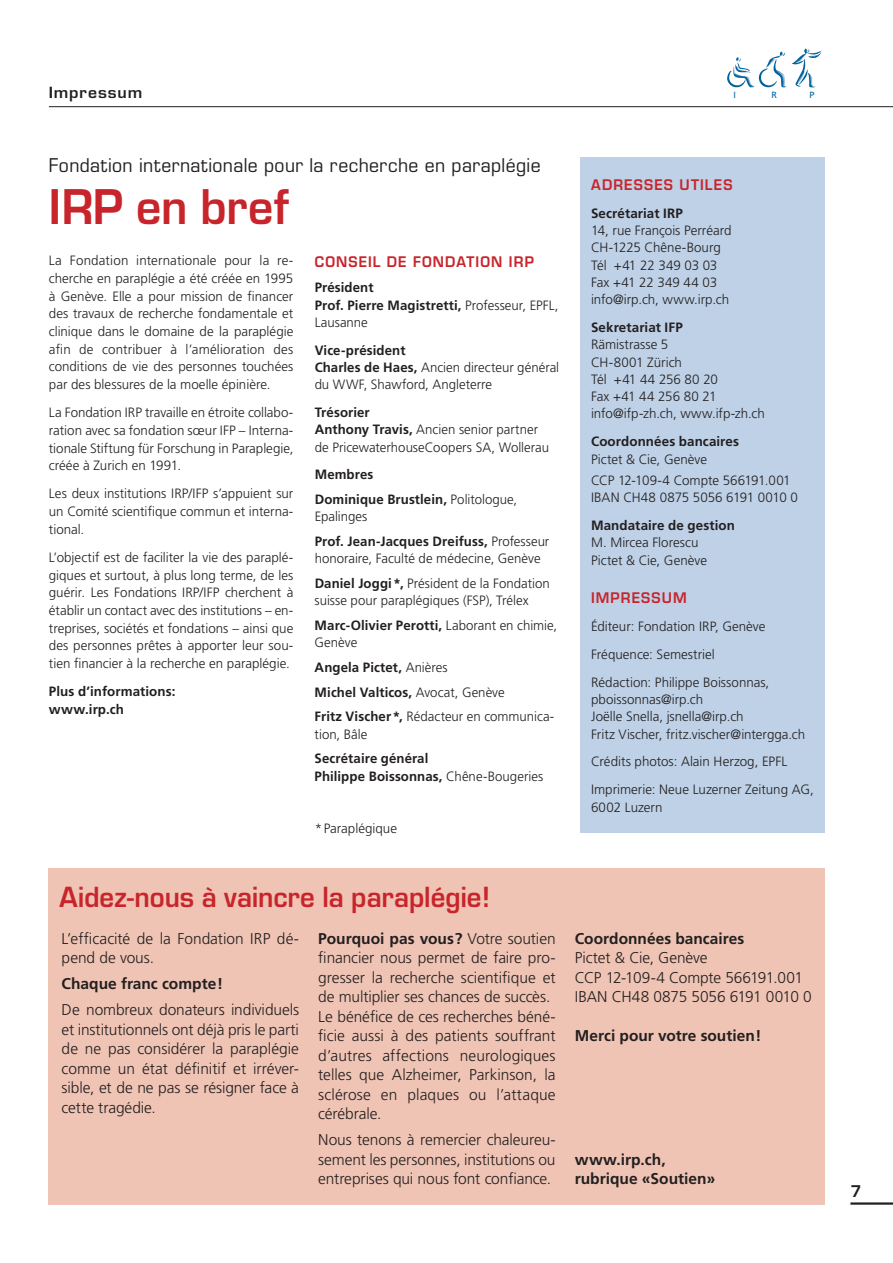
<style>
.page{position:relative;width:893px;height:1263px;background:#fff}
.page>*{position:absolute;margin:0;border:0;box-sizing:border-box;transform-origin:0 0}
.t1{font:600 46.5px "Eurostile LT";letter-spacing:.005em;color:#c8242b;scale:.95 1}
.t2{font:600 27px "Eurostile LT";color:#c8242b;scale:.95 1}
.t3{font:18.45px "Eurostile LT";letter-spacing:.025em;color:#231f20;scale:.95 1}
.t4{font:600 15.75px "Eurostile LT";color:#231f20}
.t5{font:300 15.6px/19.5px "Frutiger LT";letter-spacing:-.005em;color:#231f20}
.t6{font:700 15.6px/19.5px "Frutiger LT";color:#231f20}
.t7{font:600 15px "Eurostile LT";letter-spacing:.06em;color:#231f20;scale:1.05 1}
.t8{font:600 14.25px "Eurostile LT";letter-spacing:.095em;color:#c8242b;scale:.95 1}
.t9{font:300 13.5px/17.7px "Frutiger LT";color:#231f20}
.t10{font:700 13.5px/17.2px "Frutiger LT";letter-spacing:.005em;color:#231f20}
.t11{font:9px "Frutiger";color:#00639e}
.s1{font-weight:300}
.s2{font-weight:700}
</style>
<div class="page">
<hr style="left:49px;top:106px;width:844px;height:1px;background:#231f20">
<svg style="left:727px;top:48px;width:95px;height:40px"></svg>
<hr style="left:850px;top:1202px;width:43px;height:3px;background:#231f20">
<div style="left:580px;top:157px;width:245px;height:676px;background:#bed1e6"></div>
<div style="left:49px;top:868px;width:776px;height:337px;background:#efc4b4"></div>
<p class="t7" style="left:49px;top:83px;width:90px">Impressum</p>
<p class="t11" style="left:733px;top:90px;width:4px">I</p>
<p class="t11" style="left:771px;top:90px;width:7px">R</p>
<p class="t11" style="left:809px;top:90px;width:7px">P</p>
<h3 class="t3" style="left:49px;top:154px;width:519px">Fondation internationale pour la recherche en paraplégie</h3>
<h1 class="t1" style="left:49px;top:178px;width:254px">IRP en bref</h1>
<p class="t9" style="left:49px;top:252px;width:246px;text-align:justify">La Fondation internationale pour la re&shy;cherche en paraplégie a été créée en 1995 à Genève. Elle a pour mission de financer des travaux de recherche fondamentale et clinique dans le domaine de la paraplégie afin de contribuer à l’amélioration des conditions de vie des personnes touchées par des blessures de la moelle épinière.</p>
<p class="t9" style="left:49px;top:404px;width:246px;text-align:justify">La Fondation IRP travaille en étroite collabo&shy;ration avec sa fondation sœur IFP – Interna&shy;tionale Stiftung für Forschung in Paraplegie, créée à Zurich en 1991.</p>
<p class="t9" style="left:49px;top:485px;width:246px;text-align:justify">Les deux institutions IRP/IFP s’appuient sur un Comité scientifique commun et interna&shy;tional.</p>
<p class="t9" style="left:49px;top:549px;width:246px;text-align:justify">L’objectif est de faciliter la vie des paraplé&shy;giques et surtout, à plus long terme, de les guérir. Les Fondations IRP/IFP cherchent à établir un contact avec des institutions – en&shy;treprises, sociétés et fondations – ainsi que des personnes prêtes à apporter leur sou&shy;tien financier à la recherche en paraplégie.</p>
<p class="t10" style="left:49px;top:683px;width:128px;line-height:17.7px">Plus d’informations: www.irp.ch</p>
<p class="t8" style="left:315px;top:252px;width:195px">Conseil de FondationIR</p>
<p class="t8" style="left:525px;top:252px;width:11px">P</p>
<p class="t10" style="left:315px;top:279px;width:245px">Président<br>Prof. Pierre Magistretti, <span class="s1">Professeur, EPFL,<br>Lausanne</span></p>
<p class="t9" style="left:315px;top:342px;width:246px;line-height:17.2px"><span class="s2">Vice-président<br>Charles de Haes,</span> Ancien directeur général du WWF, Shawford, Angleterre</p>
<p class="t9" style="left:315px;top:404px;width:236px;line-height:17.2px"><span class="s2">Trésorier<br>Anthony Travis,</span> Ancien senior partner de PricewaterhouseCoopers SA, Wollerau</p>
<p class="t10" style="left:315px;top:462px;width:204px;line-height:24.8px">Membres<br>Dominique Brustlein, <span class="s1">Politologue,</span></p>
<p class="t10" style="left:315px;top:504px;width:236px;line-height:24.8px"><span class="s1">Epalinges<br></span>Prof. Jean-Jacques Dreifuss, <span class="s1">Professeur</span></p>
<p class="t9" style="left:315px;top:546px;width:237px;line-height:24.8px">honoraire, Faculté de médecine, Genève<br><span class="s2">Daniel Joggi*,</span> Président de la Fondation</p>
<p class="t9" style="left:315px;top:588px;width:244px;line-height:24.8px">suisse pour paraplégiques (FSP), Trélex<br><span class="s2">Marc-Olivier Perotti,</span> Laborant en chimie,</p>
<p class="t9" style="left:315px;top:630px;width:241px;line-height:24.8px">Genève<br><span class="s2">Angela Pictet,</span> Anières<br><span class="s2">Michel Valticos,</span> Avocat, Genève<br><span class="s2">Fritz Vischer*,</span> Rédacteur en communica-</p>
<p class="t9" style="left:315px;top:725px;width:54px">tion, Bâle</p>
<p class="t10" style="left:315px;top:750px;width:230px">Secrétaire général<br>Philippe Boissonnas, <span class="s1">Chêne-Bougeries</span></p>
<p class="t9" style="left:315px;top:819px;width:84px">*Paraplégique</p>
<p class="t8" style="left:591px;top:176px;width:149px">Adresses utiles</p>
<p class="t10" style="left:591px;top:205px;width:93px">Secrétariat IRP</p>
<p class="t9" style="left:591px;top:222px;width:142px;line-height:17.2px">14, rue François Perréard<br>CH-1225 Chêne-Bourg<br>Tél +41 22 349 03 03<br>Fax +41 22 349 44 03 info@irp.ch, www.irp.ch</p>
<p class="t10" style="left:591px;top:319px;width:93px">Sekretariat IFP</p>
<p class="t9" style="left:591px;top:336px;width:175px;line-height:17.2px">Rämistrasse 5<br>CH-8001 Zürich<br>Tél +41 44 256 80 20<br>Fax +41 44 256 80 21 info@ifp-zh.ch, www.ifp-zh.ch</p>
<p class="t10" style="left:591px;top:433px;width:150px">Coordonnées bancaires</p>
<p class="t9" style="left:591px;top:448px;width:201px;line-height:21.5px">Pictet &amp; Cie, Genève<br>CCP 12-109-4 Compte 566191.001</p>
<p class="t9" style="left:591px;top:489px;width:208px">IBAN CH48 0875 5056 6191 0010 0</p>
<p class="t10" style="left:591px;top:517px;width:145px">Mandataire de gestion</p>
<p class="t9" style="left:591px;top:534px;width:118px;line-height:17.2px">M. Mircea Florescu<br>Pictet &amp; Cie, Genève</p>
<p class="t8" style="left:591px;top:589px;width:11px">Imp</p>
<p class="t8" style="left:621px;top:589px;width:69px">ressum</p>
<p class="t9" style="left:591px;top:613px;width:180px;line-height:27.9px">Éditeur: Fondation IRP, Genève<br>Fréquence: Semestriel<br>Rédaction: Philippe Boissonnas,</p>
<p class="t9" style="left:591px;top:691px;width:216px;line-height:17.2px">pboissonnas@irp.ch<br>Joëlle Snella, jsnella@irp.ch<br>Fritz Vischer, fritz.vischer@intergga.ch</p>
<p class="t9" style="left:591px;top:748px;width:224px;line-height:27.9px">Crédits photos: Alain Herzog, EPFL<br>Imprimerie: Neue Luzerner Zeitung AG,</p>
<p class="t9" style="left:591px;top:798px;width:73px">6002 Luzern</p>
<h2 class="t2" style="left:60px;top:880px;width:455px">Aidez-nous à vaincre la paraplégie!</h2>
<p class="t5" style="left:62px;top:929px;width:239px">L’efficacité de la Fondation IRP dé&shy;pend de vous.</p>
<p class="t6" style="left:62px;top:974px;width:163px">Chaque franc compte!</p>
<p class="t5" style="left:62px;top:1000px;width:239px;text-align:justify">De nombreux donateurs individuels et institutionnels ont déjà pris le parti de ne pas considérer la paraplégie comme un état définitif et irréver&shy;sible, et de ne pas se résigner face à cette tragédie.</p>
<p class="t5" style="left:318px;top:929px;width:239px"><span class="s2">Pourquoi pas vous?</span> Votre soutien financier nous permet de faire pro&shy;gresser la recherche scientifique et de multiplier ses chances de succès.<br>Le bénéfice de ces recherches béné&shy;ficie aussi à des patients souffrant d’autres affections neurologiques telles que Alzheimer, Parkinson, la sclérose en plaques ou l’attaque cérébrale.</p>
<p class="t5" style="left:318px;top:1130px;width:239px;text-align:justify">Nous tenons à remercier chaleureu&shy;sement les personnes, institutions ou entreprises qui nous font confiance.</p>
<p class="t6" style="left:575px;top:929px;width:171px">Coordonnées bancaires</p>
<p class="t5" style="left:575px;top:948px;width:239px">Pictet &amp; Cie, Genève<br>CCP 12-109-4 Compte 566191.001<br>IBAN CH48 0875 5056 6191 0010 0</p>
<p class="t6" style="left:575px;top:1026px;width:188px">Merci pour votre soutien!</p>
<p class="t6" style="left:575px;top:1149px;width:142px">www.irp.ch, rubrique «Soutien»</p>
<p class="t4" style="left:850px;top:1181px;width:13px">7</p>
</div>
